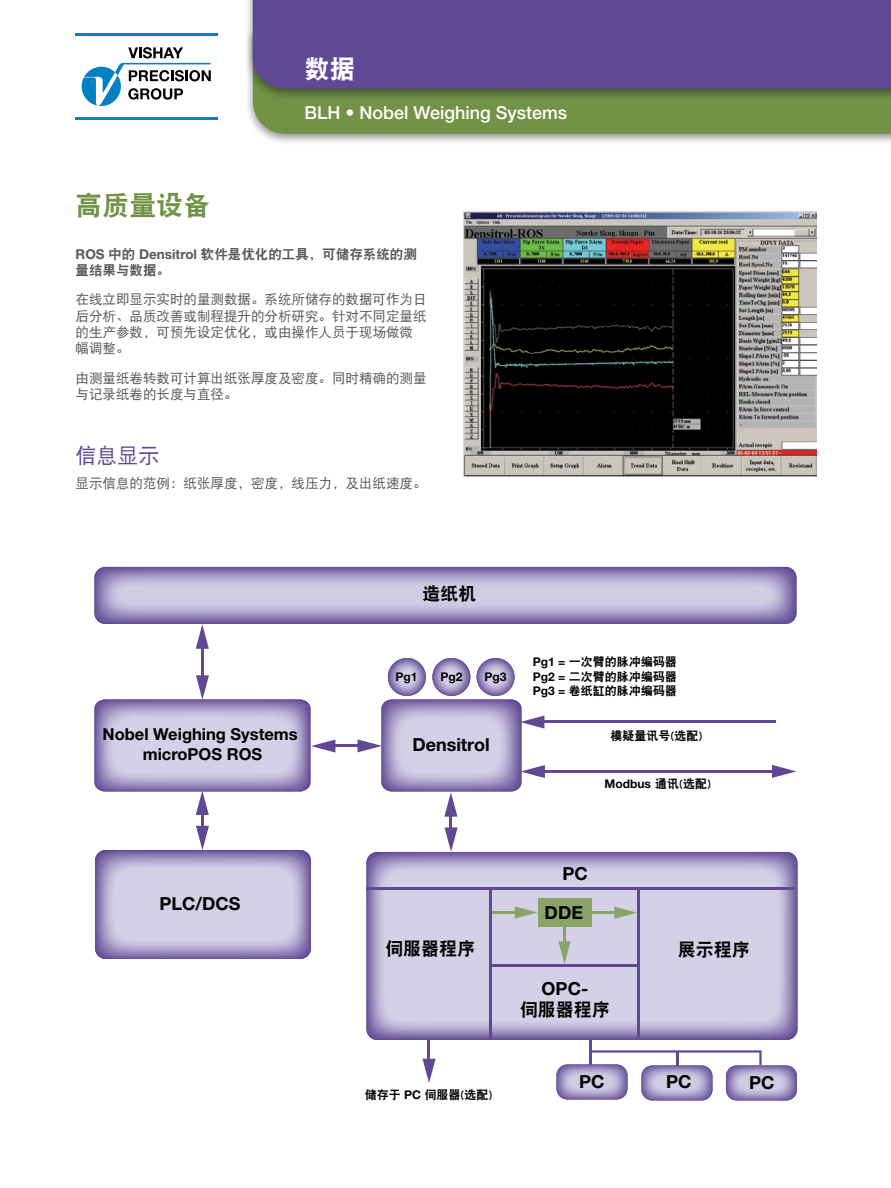
<style>
.page{position:relative;width:891px;height:1188px;background:#fff}
.page>*{position:absolute;margin:0;border:0;box-sizing:border-box;transform-origin:0 0}
.PL_Inside_Body_Heade{font:27px "DFP Hei W9";color:#709345}
.PL_Inside_Curve_Head{font:25.5px "DFP Hei W9";color:#fff}
.PL_Inside_Body_SubHe{font:21px "DFP Hei W5";color:#5f4894}
.t1{font:700 18px "Helvetica Neue LT Std";color:#000}
.PL_Inside_Curve_Subh{font:500 18px "Helvetica Neue LT Std";color:#fff}
.t2{font:18px/21.6px "DFP Hei W9 G Bpc EUC H";color:#000;text-align:center}
.t3{font:700 16.5px/19.8px "Helvetica Neue LT Std";color:#000;text-align:center}
.PL_Inside_Body{font:13.5px/16.2px "DFP Hei W5";color:#58595b}
.PL_Inside_Body-2{font:13.5px/16.2px "DFP Hei W9";color:#58595b}
.t4{font:12px/14.4px "DFP Hei W9 G Bpc EUC H";color:#000;text-align:justify}
.t5{font:700 12px "Helvetica Neue LT Std";color:#000}
.s1{font-family:"Helvetica Neue LT Std";font-weight:700}
.s2{font-family:"DFP Hei W9 G Bpc EUC H";font-weight:400}
</style>
<div class="page">
<svg style="left:82px;top:47px;width:129px;height:59px"></svg>
<hr style="left:76px;top:34px;width:142px;height:2px;background:#0081c6">
<hr style="left:76px;top:117px;width:142px;height:2px;background:#0081c6">
<div style="left:244px;top:27px;width:647px;height:119px;background:#000;opacity:.4"></div>
<div style="left:253px;top:101px;width:638px;height:33px;background:#709345"></div>
<div style="left:244px;top:0;width:647px;height:101px;background:#000;opacity:.4"></div>
<div style="left:253px;top:0;width:638px;height:89px;background:#5f4894"></div>
<img style="left:463px;top:211px;width:353px;height:266px">
<img style="left:94px;top:567px;width:702px;height:57px">
<hr style="left:540px;top:770px;width:236px;height:3px;background:#5f4894">
<svg style="left:772px;top:765px;width:24px;height:13px"></svg>
<hr style="left:331px;top:745px;width:31px;height:2px;background:#5f4894">
<hr style="left:540px;top:721px;width:236px;height:2px;background:#5f4894">
<img style="left:388px;top:658px;width:38px;height:38px;border-radius:19px">
<img style="left:432px;top:658px;width:38px;height:38px;border-radius:19px">
<img style="left:477px;top:658px;width:38px;height:38px;border-radius:19px">
<img style="left:95px;top:850px;width:216px;height:109px">
<img style="left:366px;top:852px;width:431px;height:188px">
<hr style="left:366px;top:887px;width:427px;height:3px;background:#5f4894">
<hr style="left:489px;top:890px;width:3px;height:149px;background:#5f4894">
<hr style="left:637px;top:889px;width:3px;height:149px;background:#5f4894">
<hr style="left:490px;top:964px;width:150px;height:3px;background:#5f4894">
<hr style="left:450px;top:812px;width:2px;height:20px;background:#5f4894">
<svg style="left:358px;top:699px;width:187px;height:118px"></svg>
<svg style="left:445px;top:827px;width:13px;height:25px"></svg>
<hr style="left:428px;top:1039px;width:2px;height:24px;background:#5f4894">
<svg style="left:423px;top:1059px;width:13px;height:24px"></svg>
<hr style="left:201px;top:644px;width:2px;height:36px;background:#5f4894">
<svg style="left:196px;top:624px;width:13px;height:25px"></svg>
<svg style="left:94px;top:675px;width:241px;height:175px"></svg>
<hr style="left:563px;top:918px;width:2px;height:27px;background:#89a368">
<svg style="left:558px;top:941px;width:13px;height:23px"></svg>
<div style="left:538px;top:898px;width:54px;height:29px;background:#89a368"></div>
<hr style="left:591px;top:912px;width:27px;height:2px;background:#89a368">
<svg style="left:614px;top:907px;width:23px;height:12px"></svg>
<hr style="left:492px;top:912px;width:27px;height:2px;background:#89a368">
<svg style="left:515px;top:906px;width:23px;height:13px"></svg>
<hr style="left:590px;top:1040px;width:2px;height:26px;background:#5f4894">
<svg style="left:592px;top:1050px;width:170px;height:15px"></svg>
<img style="left:556px;top:1064px;width:71px;height:35px">
<img style="left:641px;top:1065px;width:71px;height:35px">
<img style="left:726px;top:1065px;width:71px;height:35px">
<p class="PL_Inside_Curve_Head" style="left:304px;top:56px;width:52px">数据</p>
<p class="PL_Inside_Curve_Subh" style="left:304px;top:102px;width:264px">BLH • Nobel Weighing Systems</p>
<p class="PL_Inside_Body_Heade" style="left:76px;top:191px;width:136px">高质量设备</p>
<p class="PL_Inside_Body-2" style="left:76px;top:245px;width:343px"><span class="s1">ROS</span> 中的 <span class="s1">Densitrol</span> 软件是优化的工具，可储存系统的测量结果与数据。</p>
<p class="PL_Inside_Body" style="left:76px;top:291px;width:352px">在线立即显示实时的量测数据。系统所储存的数据可作为日后分析、品质改善或制程提升的分析研究。针对不同定量纸的生产参数，可预先设定优化，或由操作人员于现场做微幅调整。</p>
<p class="PL_Inside_Body" style="left:76px;top:370px;width:352px">由测量纸卷转数可计算出纸张厚度及密度。同时精确的测量与记录纸卷的长度与直径。</p>
<p class="PL_Inside_Body_SubHe" style="left:76px;top:444px;width:85px">信息显示</p>
<p class="PL_Inside_Body" style="left:76px;top:475px;width:352px">显示信息的范例：纸张厚度，密度，线压力，及出纸速度。</p>
<p class="t3" style="left:103px;top:724px;width:197px">Nobel Weighing Systems microPOS ROS</p>
<p class="t1" style="left:159px;top:892px;width:83px">PLC/DCS</p>
<p class="t2" style="left:422px;top:582px;width:55px">造纸机</p>
<p class="t5" style="left:396px;top:669px;width:24px">Pg1</p>
<p class="t5" style="left:440px;top:669px;width:24px">Pg2</p>
<p class="t5" style="left:485px;top:669px;width:24px">Pg3</p>
<p class="t1" style="left:412px;top:734px;width:79px">Densitrol</p>
<p class="t4" style="left:533px;top:655px;width:145px"><span class="s1">Pg1 =</span> 一次臂的脉冲编码器<span class="s1">Pg2 =</span> 二次臂的脉冲编码器<span class="s1">Pg3 =</span> 卷纸缸的脉冲编码器</p>
<p class="t4" style="left:611px;top:728px;width:93px">模疑量讯号(选配)</p>
<p class="t5" style="left:605px;top:777px;width:108px">Modbus <span class="s2">通讯(选配)</span></p>
<p class="t2" style="left:385px;top:938px;width:91px">伺服器程序</p>
<p class="t4" style="left:365px;top:1087px;width:129px">储存于 <span class="s1">PC</span> 伺服器(选配)</p>
<p class="t1" style="left:563px;top:862px;width:27px">PC</p>
<p class="t1" style="left:545px;top:901px;width:40px">DDE</p>
<p class="t2" style="left:520px;top:977px;width:91px"><span class="s1">OPC-<br></span>伺服器程序</p>
<p class="t2" style="left:678px;top:938px;width:73px">展示程序</p>
<p class="t1" style="left:579px;top:1071px;width:27px">PC</p>
<p class="t1" style="left:666px;top:1071px;width:27px">PC</p>
<p class="t1" style="left:749px;top:1071px;width:27px">PC</p>
</div>
